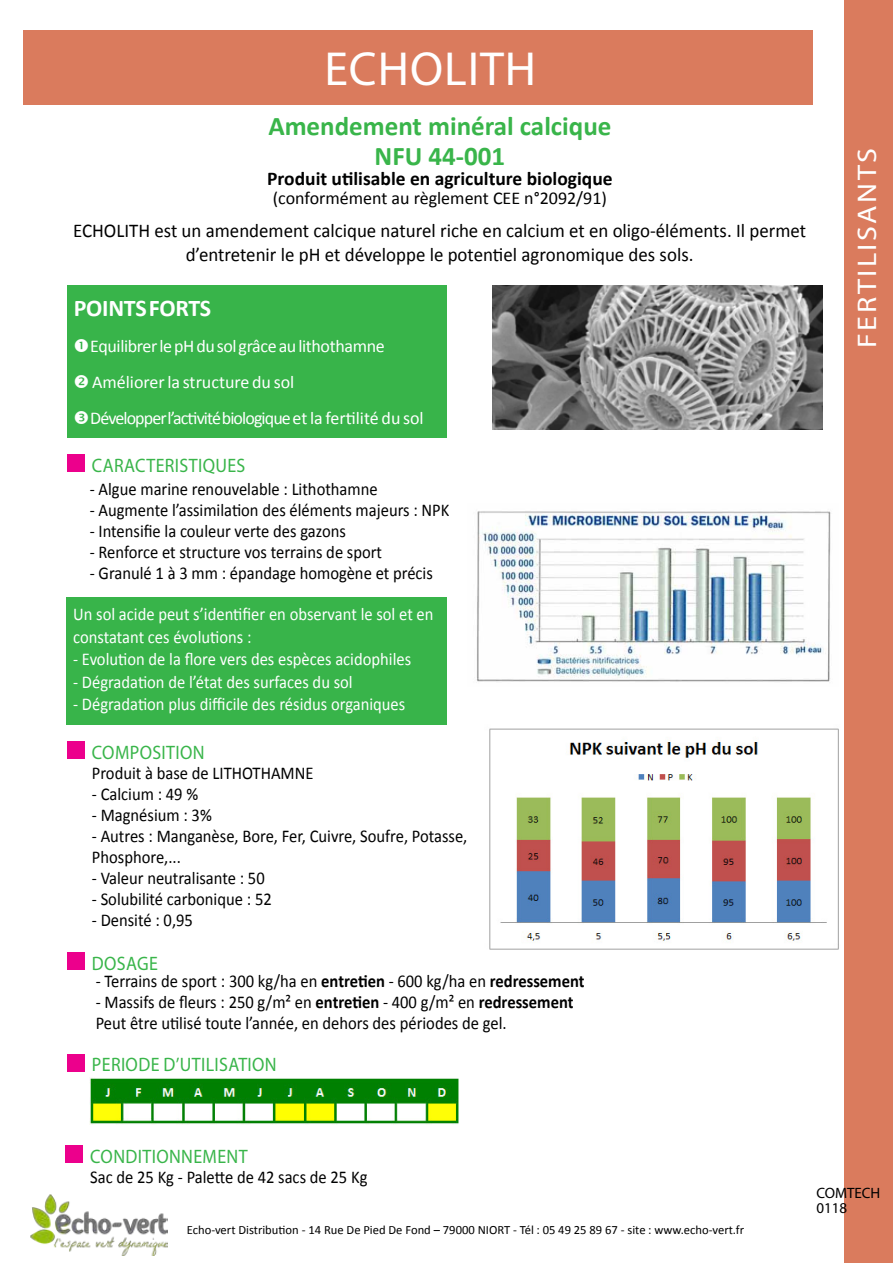
<style>
.page{position:relative;width:893px;height:1263px;background:#fff}
.page>*{position:absolute;margin:0;border:0;box-sizing:border-box;transform-origin:0 0}
.t1{font:48px "Myriad Pro";letter-spacing:.02em;color:#fff}
.t2{font:700 27px/30px "Calibri";color:#39b54a;text-align:center}
.t3{font:27px "Myriad Pro";letter-spacing:.08em;color:#fff;scale:1.12 1}
.t4{font:700 24px "Calibri";letter-spacing:-.01em;color:#fff}
.t5{font:19.5px/24px "Calibri";color:#000;text-align:center}
.t6{font:19.5px "Myriad Pro";letter-spacing:.02em;color:#39b54a;scale:.92 1}
.t7{font:700 19.5px "Calibri";color:#000101}
.t8{font:18px/21px "Calibri";color:#000101;scale:.92 1}
.t9{font:18px/22.5px "Calibri";color:#fff;scale:.92 1}
.t10{font:18px/36px "Calibri";letter-spacing:-.02em;color:#fff}
.t11{font:18px "Calibri";color:#000101}
.t12{font:15px/15px "Myriad Pro";color:#000}
.t13{font:12.6px "Calibri";color:#000}
.s1{font-weight:700}
</style>
<div class="page">
<div style="left:23px;top:31px;width:790px;height:74px;background:#da7b5d"></div>
<div style="left:844px;top:0;width:49px;height:1263px;background:#da7b5d"></div>
<img style="left:31px;top:1194px;width:137px;height:61px">
<div style="left:67px;top:742px;width:17px;height:17px;background:#ec008c"></div>
<img style="left:489px;top:728px;width:350px;height:222px">
<img style="left:492px;top:285px;width:331px;height:145px">
<div style="left:67px;top:285px;width:379px;height:153px;background:#38b44a"></div>
<div style="left:67px;top:454px;width:17px;height:17px;background:#ec008c"></div>
<img style="left:476px;top:511px;width:355px;height:171px">
<div style="left:66px;top:597px;width:380px;height:128px;background:#38b44a"></div>
<div style="left:67px;top:952px;width:17px;height:17px;background:#ec008c"></div>
<img style="left:90px;top:1078px;width:369px;height:46px">
<div style="left:67px;top:1054px;width:17px;height:17px;background:#ec008c"></div>
<div style="left:65px;top:1145px;width:17px;height:17px;background:#ec008c"></div>
<h1 class="t1" style="left:324px;top:39px;width:213px">ECHOLITH</h1>
<h2 class="t2" style="left:268px;top:111px;width:345px">Amendement minéral calcique<br>NFU 44-001</h2>
<p class="t7" style="left:267px;top:166px;width:347px">Produit utilisable en agriculture biologique</p>
<p class="t11" style="left:273px;top:187px;width:336px">(conformément au règlement CEE n°2092/91)</p>
<p class="t5" style="left:73px;top:219px;width:735px">ECHOLITH est un amendement calcique naturel riche en calcium et en oligo-éléments. Il permet d’entretenir le pH et développe le potentiel agronomique des sols.</p>
<h3 class="t4" style="left:74px;top:293px;width:139px">POINTS FORTS</h3>
<p class="t10" style="left:90px;top:328px;width:335px">Equilibrer le pH du sol grâce au lithothamne<br>Améliorer la structure du sol<br>Développer l’activité biologique et la fertilité du sol</p>
<p class="t6" style="left:92px;top:453px;width:168px">CARACTERIsTIQUES</p>
<p class="t8" style="left:90px;top:479px;width:315px">- Algue marine renouvelable : Lithothamne</p>
<p class="t8" style="left:90px;top:500px;width:392px">- Augmente l’assimilation des éléments majeurs : NPK</p>
<p class="t8" style="left:90px;top:521px;width:280px">- Intensifie la couleur verte des gazons</p>
<p class="t8" style="left:90px;top:542px;width:319px">- Renforce et structure vos terrains de sport</p>
<p class="t8" style="left:90px;top:563px;width:374px">- Granulé 1 à 3 mm : épandage homogène et précis</p>
<p class="t9" style="left:73px;top:603px;width:393px">Un sol acide peut s’identifier en observant le sol et en constatant ces évolutions :</p>
<p class="t9" style="left:73px;top:648px;width:369px">- Evolution de la flore vers des espèces acidophiles</p>
<p class="t9" style="left:73px;top:671px;width:305px">- Dégradation de l’état des surfaces du sol</p>
<p class="t9" style="left:73px;top:693px;width:363px">- Dégradation plus difficile des résidus organiques</p>
<p class="t6" style="left:92px;top:740px;width:124px">COMPOSITION</p>
<p class="t8" style="left:92px;top:763px;width:242px">Produit à base de LITHOTHAMNE</p>
<p class="t8" style="left:92px;top:784px;width:117px">- Calcium : 49 %</p>
<p class="t8" style="left:92px;top:805px;width:132px">- Magnésium : 3%</p>
<p class="t8" style="left:92px;top:826px;width:410px">- Autres : Manganèse, Bore, Fer, Cuivre, Soufre, Potasse,<br>Phosphore,...</p>
<p class="t8" style="left:92px;top:868px;width:189px">- Valeur neutralisante : 50</p>
<p class="t8" style="left:92px;top:889px;width:197px">- Solubilité carbonique : 52</p>
<p class="t8" style="left:92px;top:910px;width:111px">- Densité : 0,95</p>
<p class="t6" style="left:92px;top:951px;width:73px">DOSAGE</p>
<p class="t8" style="left:96px;top:970px;width:533px">- Terrains de sport : 300 kg/ha en <span class="s1">entretien</span> - 600 kg/ha en <span class="s1">redressement</span></p>
<p class="t8" style="left:96px;top:991px;width:521px">- Massifs de fleurs : 250 g/m² en <span class="s1">entretien</span> - 400 g/m² en <span class="s1">redressement<br></span>Peut être utilisé toute l’année, en dehors des périodes de gel.</p>
<p class="t6" style="left:92px;top:1052px;width:202px">PERIODE D’UTILISATION</p>
<h2 class="t3" style="left:850px;top:348px;width:180px;rotate:-90deg">FERTILISANTS</h2>
<p class="t6" style="left:90px;top:1144px;width:173px">CONDITIONNEMENT</p>
<p class="t8" style="left:90px;top:1166px;width:303px">Sac de 25 Kg - Palette de 42 sacs de 25 Kg</p>
<p class="t13" style="left:187px;top:1222px;width:559px">Echo-vert Distribution - 14 Rue De Pied De Fond – 79000 NIORT - Tél : 05 49 25 89 67 - site : www.echo-vert.fr</p>
<p class="t12" style="left:816px;top:1185px;width:65px">COMTECH<br>0118</p>
</div>
